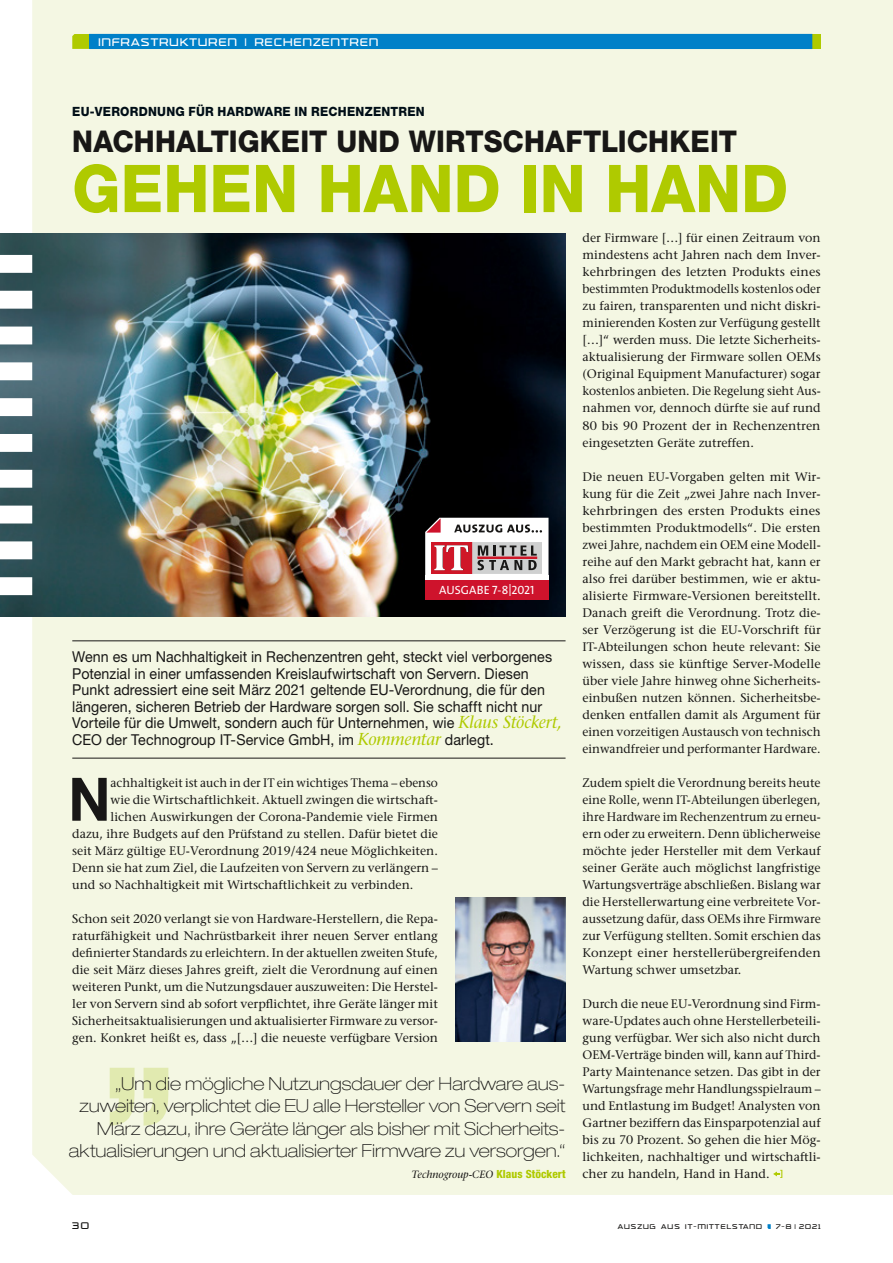
<style>
.page{position:relative;width:893px;height:1263px;background:#fff}
.page>*{position:absolute;margin:0;border:0;box-sizing:border-box;transform-origin:0 0}
.t1{font:800 66px "Helvetica Neue";color:#afca00;scale:.94 1}
.t2{font:700 60px "Helvetica Neue";color:#181716;scale:.95 1}
.t3{font:800 30px "Helvetica Neue";letter-spacing:.005em;color:#181716;scale:.94 1}
.t4{font:100 expanded 18px/22.5px "Helvetica Neue";color:#181716;text-align:right}
.t5{font:15px/16.5px "Helvetica Neue";letter-spacing:.005em;color:#181716;scale:.95 1}
.t6{font:800 12.75px "Helvetica Neue";letter-spacing:.025em;color:#000e17;scale:.94 1}
.t7{font:12.3px/17px "Stone Serif";color:#181716;text-align:justify}
.t8{font:12.3px "Stone Serif";color:#181716;scale:.96 1}
.t9{font:12px "Trade Marker Light Alt";letter-spacing:.1em;color:#fff}
.t10{font:12px "The Sans Caps";letter-spacing:.005em;color:#fff}
.t11{font:italic 10.5px "Stone Serif";color:#181716}
.t12{font:10.5px "Trade Marker Light Alt";color:#181716}
.t13{font:7.5px "Trade Marker Light Alt";letter-spacing:.14em;color:#181716}
.s1{font-family:"Stone Serif";font-style:italic;font-size:17.25px;color:#afca00}
.s2{font-family:"Helvetica Neue";font-weight:800;font-style:normal;font-stretch:condensed;font-size:11.25px;color:#afca00}
</style>
<div class="page">
<div style="left:32px;top:0;width:861px;height:1195px;background:#f4f7e3"></div>
<svg style="left:767px;top:1224px;width:4px;height:5px"></svg>
<img style="left:0;top:233px;width:566px;height:384px">
<hr style="left:72px;top:640px;width:494px;height:1px;background:#181716">
<hr style="left:72px;top:758px;width:494px;height:1px;background:#181716">
<svg style="left:773px;top:1170px;width:9px;height:8px"></svg>
<img style="left:455px;top:898px;width:111px;height:144px">
<svg style="left:110px;top:1068px;width:58px;height:58px"></svg>
<svg style="left:0;top:255px;width:32px;height:340px"></svg>
<svg style="left:72px;top:34px;width:17px;height:15px"></svg>
<div style="left:812px;top:34px;width:9px;height:15px;background:#afca00"></div>
<div style="left:90px;top:34px;width:722px;height:15px;background:#0080c8"></div>
<svg style="left:425px;top:518px;width:123px;height:62px"></svg>
<div style="left:425px;top:580px;width:123px;height:20px;background:#ce132c"></div>
<p class="t9" style="left:99px;top:35px;width:281px">INFRASTRUKTUREN | RECHENZENTREN</p>
<p class="t6" style="left:72px;top:104px;width:377px">EU-VERORDNUNG FÜR HARDWARE IN RECHENZENTREN</p>
<h3 class="t3" style="left:72px;top:124px;width:709px">NACHHALTIGKEIT UND WIRTSCHAFTLICHKEIT</h3>
<h1 class="t1" style="left:72px;top:149px;width:763px">GEHEN HAND IN HAND</h1>
<p class="t10" style="left:439px;top:580px;width:97px">AUSGABE 7-8|2021</p>
<p class="t5" style="left:72px;top:649px;width:517px">Wenn es um Nachhaltigkeit in Rechenzentren geht, steckt viel verborgenes Potenzial in einer umfassenden Kreislaufwirtschaft von Servern. Diesen Punkt adressiert eine seit März 2021 geltende EU-Verordnung, die für den längeren, sicheren Betrieb der Hardware sorgen soll. Sie schafft nicht nur Vorteile für die Umwelt, sondern auch für Unternehmen, wie <span class="s1">Klaus Stöckert, </span>CEO der Technogroup IT-Service GmbH, im <span class="s1">Kommentar</span> darlegt.</p>
<h2 class="t2" style="left:68px;top:762px;width:46px">N</h2>
<p class="t8" style="left:111px;top:775px;width:343px">achhaltigkeit ist auch in der IT ein wichtiges Thema – ebenso</p>
<p class="t7" style="left:111px;top:791px;width:329px">wie die Wirtschaftlichkeit. Aktuell zwingen die wirtschaft-</p>
<p class="t7" style="left:111px;top:808px;width:329px">lichen Auswirkungen der Corona-Pandemie viele Firmen</p>
<p class="t7" style="left:72px;top:825px;width:367px">dazu, ihre Budgets auf den Prüfstand zu stellen. Dafür bietet die</p>
<p class="t7" style="left:72px;top:842px;width:367px">seit März gültige EU-Verordnung 2019/424 neue Möglichkeiten.</p>
<p class="t7" style="left:72px;top:859px;width:367px">Denn sie hat zum Ziel, die Laufzeiten von Servern zu verlängern –</p>
<p class="t7" style="left:72px;top:876px;width:343px">und so Nachhaltigkeit mit Wirtschaftlichkeit zu verbinden.</p>
<p class="t7" style="left:72px;top:910px;width:367px">Schon seit 2020 verlangt sie von Hardware-Herstellern, die Repa&shy;raturfähigkeit und Nachrüstbarkeit ihrer neuen Server entlang definierter Standards zu erleichtern. In der aktuellen zweiten Stufe, die seit März dieses Jahres greift, zielt die Verordnung auf einen weiteren Punkt, um die Nutzungsdauer auszuweiten: Die Herstel&shy;ler von Servern sind ab sofort verpflichtet, ihre Geräte länger mit Sicherheitsaktualisierungen und aktualisierter Firmware zu versor&shy;gen. Konkret heißt es, dass „[…] die neueste verfügbare Version</p>
<h3 class="t4" style="left:69px;top:1072px;width:498px">„Um die mögliche Nutzungsdauer der Hardware aus&shy;zuweiten, verplichtet die EU alle Hersteller von Servern seit März dazu, ihre Geräte länger als bisher mit Sicherheits&shy;aktualisierungen und aktualisierter Firmware zu versorgen.“</h3>
<p class="t11" style="left:411px;top:1168px;width:156px">Technogroup-CEO <span class="s2">Klaus Stöckert</span></p>
<p class="t7" style="left:583px;top:230px;width:240px">der Firmware […] für einen Zeitraum von mindestens acht Jahren nach dem Inver&shy;kehrbringen des letzten Produkts eines bestimmten Produktmodells kostenlos oder zu fairen, transparenten und nicht diskri&shy;minierenden Kosten zur Verfügung gestellt […]“ werden muss. Die letzte Sicherheits&shy;aktualisierung der Firmware sollen OEMs (Original Equipment Manufacturer) sogar kostenlos anbieten. Die Regelung sieht Aus&shy;nahmen vor, dennoch dürfte sie auf rund 80 bis 90 Prozent der in Rechenzentren eingesetzten Geräte zutreffen.</p>
<p class="t7" style="left:583px;top:468px;width:240px">Die neuen EU-Vorgaben gelten mit Wir&shy;kung für die Zeit „zwei Jahre nach Inver&shy;kehrbringen des ersten Produkts eines bestimmten Produktmodells“. Die ersten zwei Jahre, nachdem ein OEM eine Modell&shy;reihe auf den Markt gebracht hat, kann er also frei darüber bestimmen, wie er aktu&shy;alisierte Firmware-Versionen bereitstellt.<br>Danach greift die Verordnung. Trotz die&shy;ser Verzögerung ist die EU-Vorschrift für IT-Abteilungen schon heute relevant: Sie wissen, dass sie künftige Server-Modelle über viele Jahre hinweg ohne Sicherheits&shy;einbußen nutzen können. Sicherheitsbe&shy;denken entfallen damit als Argument für einen vorzeitigen Austausch von technisch einwandfreier und performanter Hardware.</p>
<p class="t7" style="left:583px;top:774px;width:240px">Zudem spielt die Verordnung bereits heute eine Rolle, wenn IT-Abteilungen überlegen, ihre Hardware im Rechenzentrum zu erneu&shy;ern oder zu erweitern. Denn üblicherweise möchte jeder Hersteller mit dem Verkauf seiner Geräte auch möglichst langfristige Wartungsverträge abschließen. Bislang war die Herstellerwartung eine verbreitete Vor&shy;aussetzung dafür, dass OEMs ihre Firmware zur Verfügung stellten. Somit erschien das Konzept einer herstellerübergreifenden Wartung schwer umsetzbar.</p>
<p class="t7" style="left:583px;top:995px;width:240px">Durch die neue EU-Verordnung sind Firm&shy;ware-Updates auch ohne Herstellerbeteili&shy;gung verfügbar. Wer sich also nicht durch OEM-Verträge binden will, kann auf Third-Party Maintenance setzen. Das gibt in der Wartungsfrage mehr Handlungsspielraum – und Entlastung im Budget! Analysten von Gartner beziffern das Einsparpotenzial auf bis zu 70 Prozent. So gehen die hier Mög&shy;lichkeiten, nachhaltiger und wirtschaftli&shy;cher zu handeln, Hand in Hand.</p>
<p class="t12" style="left:72px;top:1219px;width:18px">30</p>
<p class="t13" style="left:618px;top:1222px;width:146px">AUSZUG AUS IT-MITTELSTAND</p>
<p class="t13" style="left:776px;top:1222px;width:46px">7-8 | 2021</p>
</div>
